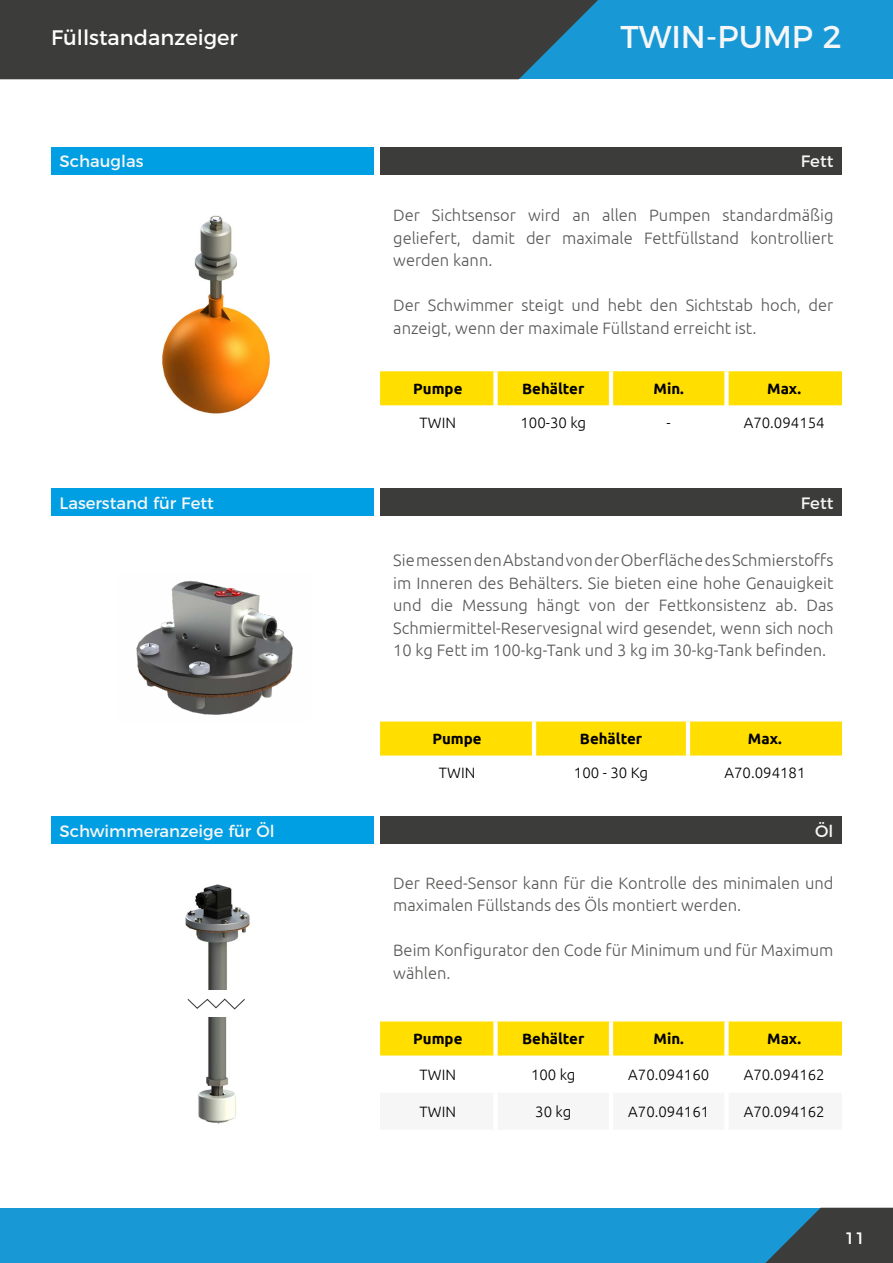
<style>
.page{position:relative;width:893px;height:1263px;background:#fff}
.page>*{position:absolute;margin:0;border:0;box-sizing:border-box;transform-origin:0 0}
.t1{font:31.5px "Montserrat";color:#f6f6f6}
.t2{font:21px "Montserrat";color:#fff}
.t3{font:300 16.5px/22.5px "Ubuntu";color:#575756}
.t4{font:16.5px "Montserrat";color:#f6f6f6}
.t5{font:16.5px "Montserrat";color:#fff}
.t6{font:300 15px "Ubuntu";color:#000}
.t7{font:700 15px "Ubuntu";color:#000}
</style>
<div class="page">
<div style="left:0;top:0;width:893px;height:79px;background:#1899d6"></div>
<div style="left:0;top:0;width:598px;height:79px;background:#3c3c3b"></div>
<div style="left:0;top:1208px;width:893px;height:55px;background:#1899d6"></div>
<svg style="left:765px;top:1208px;width:128px;height:55px"></svg>
<img style="left:162px;top:215px;width:108px;height:199px">
<img style="left:185px;top:884px;width:65px;height:105px">
<svg style="left:187px;top:998px;width:58px;height:12px"></svg>
<img style="left:198px;top:1017px;width:38px;height:107px">
<img style="left:136px;top:581px;width:157px;height:134px">
<div style="left:51px;top:147px;width:323px;height:27px;background:#009fe3"></div>
<div style="left:380px;top:147px;width:462px;height:27px;background:#3c3c3b"></div>
<div style="left:380px;top:371px;width:462px;height:34px;background:#ffde00"></div>
<div style="left:493px;top:371px;width:5px;height:34px;background:#fff"></div>
<hr style="left:609px;top:371px;width:4px;height:34px;background:#fff">
<div style="left:724px;top:371px;width:5px;height:34px;background:#fff"></div>
<div style="left:380px;top:488px;width:462px;height:28px;background:#3c3c3b"></div>
<div style="left:51px;top:488px;width:323px;height:28px;background:#009fe3"></div>
<div style="left:380px;top:721px;width:462px;height:34px;background:#ffde00"></div>
<hr style="left:532px;top:721px;width:4px;height:34px;background:#fff">
<hr style="left:686px;top:721px;width:4px;height:34px;background:#fff">
<div style="left:380px;top:817px;width:462px;height:27px;background:#3c3c3b"></div>
<div style="left:51px;top:817px;width:323px;height:27px;background:#009fe3"></div>
<div style="left:380px;top:1021px;width:462px;height:34px;background:#ffde00"></div>
<div style="left:493px;top:1021px;width:5px;height:34px;background:#fff"></div>
<hr style="left:609px;top:1021px;width:4px;height:34px;background:#fff">
<div style="left:724px;top:1021px;width:5px;height:34px;background:#fff"></div>
<p class="t2" style="left:51px;top:21px;width:188px">Füllstandanzeiger</p>
<p class="t4" style="left:60px;top:148px;width:85px">Schauglas</p>
<h1 class="t1" style="left:620px;top:12px;width:223px">TWIN-PUMP 2</h1>
<p class="t4" style="left:801px;top:148px;width:34px">Fett</p>
<p class="t3" style="left:393px;top:204px;width:442px;text-align:justify">Der Sichtsensor wird an allen Pumpen standardmäßig geliefert, damit der maximale Fettfüllstand kontrolliert werden kann.</p>
<p class="t3" style="left:393px;top:294px;width:442px">Der Schwimmer steigt und hebt den Sichtstab hoch, der anzeigt, wenn der maximale Füllstand erreicht ist.</p>
<p class="t7" style="left:413px;top:380px;width:51px">Pumpe</p>
<p class="t7" style="left:522px;top:380px;width:64px">Behälter</p>
<p class="t7" style="left:654px;top:380px;width:32px">Min.</p>
<p class="t7" style="left:767px;top:380px;width:36px">Max.</p>
<p class="t6" style="left:419px;top:414px;width:38px">TWIN</p>
<p class="t6" style="left:520px;top:414px;width:67px">100-30 kg</p>
<p class="t6" style="left:667px;top:414px;width:6px">-</p>
<p class="t6" style="left:744px;top:414px;width:82px">A70.094154</p>
<p class="t4" style="left:60px;top:490px;width:156px">Laserstand für Fett</p>
<p class="t4" style="left:801px;top:490px;width:34px">Fett</p>
<p class="t3" style="left:393px;top:548px;width:442px;text-align:justify">Sie messen den Abstand von der Oberfläche des Schmierstoffs im Inneren des Behälters. Sie bieten eine hohe Genauigkeit und die Messung hängt von der Fettkonsistenz ab. Das Schmiermittel-Reservesignal wird gesendet, wenn sich noch 10 kg Fett im 100-kg-Tank und 3 kg im 30-kg-Tank befinden.</p>
<p class="t7" style="left:432px;top:730px;width:51px">Pumpe</p>
<p class="t7" style="left:580px;top:730px;width:64px">Behälter</p>
<p class="t7" style="left:748px;top:730px;width:36px">Max.</p>
<p class="t6" style="left:439px;top:764px;width:38px">TWIN</p>
<p class="t6" style="left:574px;top:764px;width:76px">100 - 30 Kg</p>
<p class="t6" style="left:724px;top:764px;width:82px">A70.094181</p>
<p class="t4" style="left:60px;top:818px;width:217px">Schwimmeranzeige für Öl</p>
<p class="t4" style="left:815px;top:818px;width:20px">Öl</p>
<p class="t3" style="left:393px;top:871px;width:442px">Der Reed-Sensor kann für die Kontrolle des minimalen und maximalen Füllstands des Öls montiert werden.</p>
<p class="t3" style="left:393px;top:939px;width:442px">Beim Konfigurator den Code für Minimum und für Maximum wählen.</p>
<p class="t7" style="left:413px;top:1030px;width:51px">Pumpe</p>
<p class="t7" style="left:522px;top:1030px;width:64px">Behälter</p>
<p class="t7" style="left:654px;top:1030px;width:32px">Min.</p>
<p class="t7" style="left:767px;top:1030px;width:36px">Max.</p>
<p class="t6" style="left:419px;top:1065px;width:38px">TWIN</p>
<p class="t6" style="left:531px;top:1065px;width:46px">100 kg</p>
<p class="t6" style="left:628px;top:1065px;width:82px">A70.094160</p>
<p class="t6" style="left:744px;top:1065px;width:82px">A70.094162</p>
<p class="t6" style="left:419px;top:1103px;width:38px">TWIN</p>
<p class="t6" style="left:535px;top:1103px;width:38px">30 kg</p>
<p class="t6" style="left:628px;top:1103px;width:82px">A70.094161</p>
<p class="t6" style="left:744px;top:1103px;width:82px">A70.094162</p>
<p class="t5" style="left:845px;top:1225px;width:22px">11</p>
</div>
